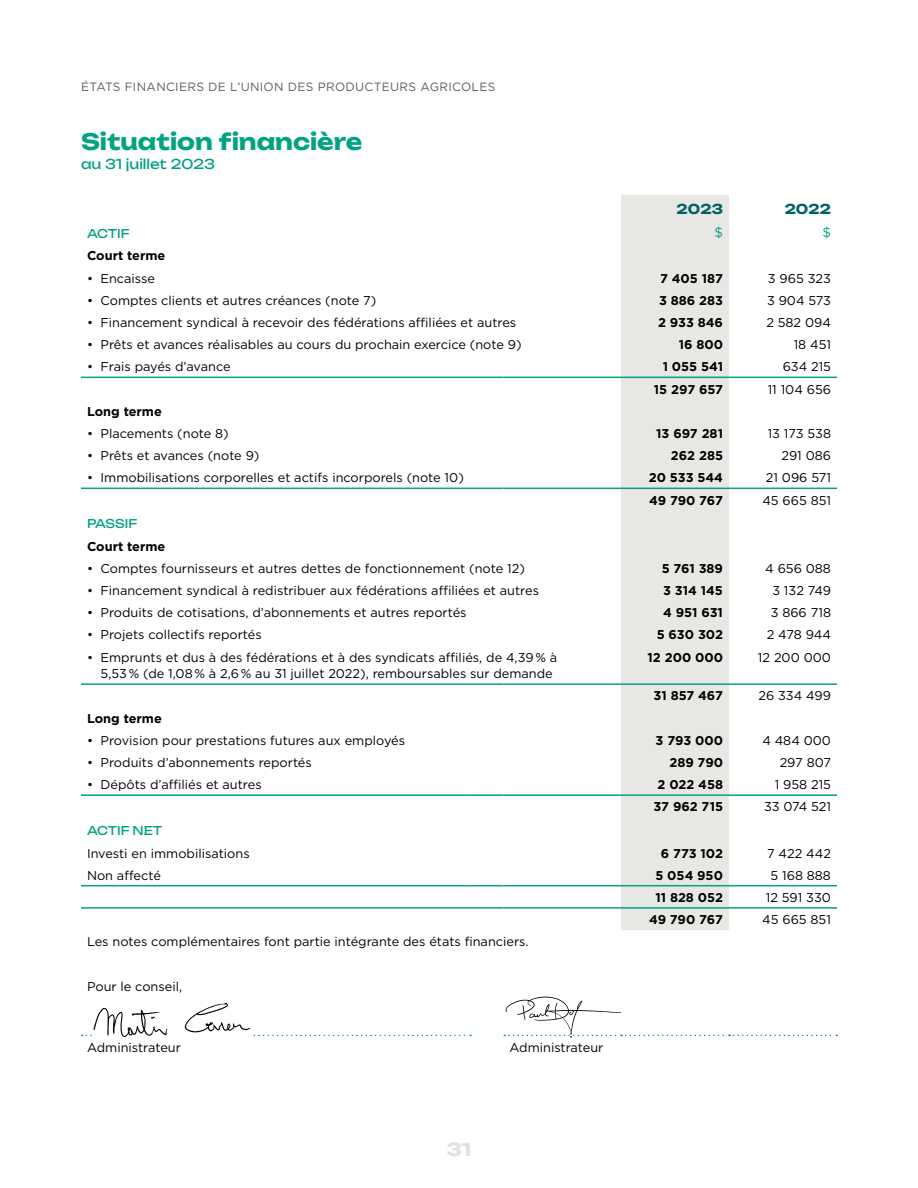
<style>
.page{position:relative;width:918px;height:1188px;background:#fff}
.page>*{position:absolute;margin:0;border:0;box-sizing:border-box;transform-origin:0 0}
.t1{font:700 22.5px "Unbounded";color:#00a382}
.t2{font:700 18px "Unbounded";color:#e0e0de}
.t3{font:13.5px "Unbounded";color:#00a180}
.t4{font:700 13.5px "Unbounded";color:#006169}
.t5{font:13.5px "Gotham";color:#00a180}
.t6{font:12.75px/16.5px "Gotham";color:#000}
.t7{font:700 12.75px "Gotham";color:#000}
.t8{font:12px "Gotham";letter-spacing:.025em;color:#596152}
.t9{font:12px "Unbounded";color:#00a180}
</style>
<div class="page">
<img style="left:503px;top:996px;width:123px;height:42px">
<div style="left:621px;top:195px;width:108px;height:735px;background:#e7e7e4"></div>
<hr style="left:81px;top:377px;width:390px;height:1px;background:#00a382">
<hr style="left:471px;top:377px;width:33px;height:1px;background:#00a382">
<hr style="left:504px;top:377px;width:117px;height:1px;background:#00a382">
<hr style="left:621px;top:377px;width:108px;height:1px;background:#00a382">
<hr style="left:729px;top:377px;width:108px;height:1px;background:#00a382">
<hr style="left:81px;top:488px;width:390px;height:1px;background:#00a382">
<hr style="left:471px;top:488px;width:33px;height:1px;background:#00a382">
<hr style="left:504px;top:488px;width:117px;height:1px;background:#00a382">
<hr style="left:621px;top:488px;width:108px;height:1px;background:#00a382">
<hr style="left:729px;top:488px;width:108px;height:1px;background:#00a382">
<hr style="left:81px;top:683px;width:390px;height:2px;background:#00a382">
<hr style="left:471px;top:683px;width:33px;height:2px;background:#00a382">
<hr style="left:504px;top:683px;width:117px;height:2px;background:#00a382">
<hr style="left:621px;top:683px;width:108px;height:2px;background:#00a382">
<hr style="left:729px;top:683px;width:108px;height:2px;background:#00a382">
<hr style="left:81px;top:794px;width:390px;height:2px;background:#00a382">
<hr style="left:471px;top:794px;width:33px;height:2px;background:#00a382">
<hr style="left:504px;top:794px;width:117px;height:2px;background:#00a382">
<hr style="left:621px;top:794px;width:108px;height:2px;background:#00a382">
<hr style="left:729px;top:794px;width:108px;height:2px;background:#00a382">
<hr style="left:81px;top:885px;width:390px;height:1px;background:#00a382">
<hr style="left:471px;top:885px;width:33px;height:1px;background:#00a382">
<hr style="left:504px;top:885px;width:117px;height:1px;background:#00a382">
<hr style="left:621px;top:885px;width:108px;height:1px;background:#00a382">
<hr style="left:729px;top:885px;width:108px;height:1px;background:#00a382">
<hr style="left:81px;top:907px;width:390px;height:2px;background:#00a382">
<hr style="left:471px;top:907px;width:33px;height:2px;background:#00a382">
<hr style="left:504px;top:907px;width:117px;height:2px;background:#00a382">
<hr style="left:621px;top:907px;width:108px;height:2px;background:#00a382">
<hr style="left:729px;top:907px;width:108px;height:2px;background:#00a382">
<svg style="left:82px;top:1035px;width:389px;height:1px"></svg>
<svg style="left:504px;top:1035px;width:333px;height:1px"></svg>
<img style="left:92px;top:1002px;width:160px;height:35px">
<p class="t8" style="left:81px;top:79px;width:416px">ÉTATS FINANCIERS DE L’UNION DES PRODUCTEURS AGRICOLES</p>
<h1 class="t1" style="left:81px;top:122px;width:283px">Situation financière</h1>
<p class="t3" style="left:81px;top:153px;width:135px">au 31 juillet 2023</p>
<p class="t4" style="left:677px;top:198px;width:48px">2023</p>
<p class="t4" style="left:785px;top:198px;width:48px">2022</p>
<p class="t9" style="left:87px;top:224px;width:44px">ACTIF</p>
<p class="t5" style="left:714px;top:224px;width:10px">$</p>
<p class="t5" style="left:822px;top:224px;width:10px">$</p>
<p class="t7" style="left:87px;top:247px;width:80px">Court terme</p>
<p class="t6" style="left:87px;top:269px;width:70px">• Encaisse</p>
<p class="t7" style="left:660px;top:270px;width:64px">7 405 187</p>
<p class="t6" style="left:768px;top:269px;width:65px">3 965 323</p>
<p class="t6" style="left:87px;top:292px;width:291px">• Comptes clients et autres créances (note 7)</p>
<p class="t7" style="left:659px;top:292px;width:65px">3 886 283</p>
<p class="t6" style="left:767px;top:292px;width:65px">3 904 573</p>
<p class="t6" style="left:87px;top:314px;width:431px">• Financement syndical à recevoir des fédérations affiliées et autres</p>
<p class="t7" style="left:658px;top:314px;width:66px">2 933 846</p>
<p class="t6" style="left:766px;top:314px;width:66px">2 582 094</p>
<p class="t6" style="left:87px;top:336px;width:436px">• Prêts et avances réalisables au cours du prochain exercice (note 9)</p>
<p class="t7" style="left:679px;top:336px;width:46px">16 800</p>
<p class="t6" style="left:794px;top:336px;width:39px">18 451</p>
<p class="t6" style="left:87px;top:358px;width:145px">• Frais payés d’avance</p>
<p class="t7" style="left:663px;top:358px;width:62px">1 055 541</p>
<p class="t6" style="left:783px;top:358px;width:50px">634 215</p>
<p class="t7" style="left:654px;top:381px;width:71px">15 297 657</p>
<p class="t6" style="left:768px;top:380px;width:65px">11 104 656</p>
<p class="t7" style="left:87px;top:403px;width:76px">Long terme</p>
<p class="t6" style="left:87px;top:425px;width:143px">• Placements (note 8)</p>
<p class="t7" style="left:656px;top:425px;width:68px">13 697 281</p>
<p class="t6" style="left:768px;top:425px;width:65px">13 173 538</p>
<p class="t6" style="left:87px;top:447px;width:174px">• Prêts et avances (note 9)</p>
<p class="t7" style="left:671px;top:447px;width:54px">262 285</p>
<p class="t6" style="left:781px;top:447px;width:51px">291 086</p>
<p class="t6" style="left:87px;top:469px;width:378px">• Immobilisations corporelles et actifs incorporels (note 10)</p>
<p class="t7" style="left:649px;top:469px;width:76px">20 533 544</p>
<p class="t6" style="left:766px;top:469px;width:67px">21 096 571</p>
<p class="t7" style="left:649px;top:492px;width:75px">49 790 767</p>
<p class="t6" style="left:762px;top:491px;width:70px">45 665 851</p>
<p class="t9" style="left:87px;top:514px;width:52px">PASSIF</p>
<p class="t7" style="left:87px;top:538px;width:80px">Court terme</p>
<p class="t6" style="left:87px;top:560px;width:439px">• Comptes fournisseurs et autres dettes de fonctionnement (note 12)</p>
<p class="t7" style="left:662px;top:560px;width:63px">5 761 389</p>
<p class="t6" style="left:765px;top:560px;width:67px">4 656 088</p>
<p class="t6" style="left:87px;top:582px;width:454px">• Financement syndical à redistribuer aux fédérations affiliées et autres</p>
<p class="t7" style="left:663px;top:582px;width:61px">3 314 145</p>
<p class="t6" style="left:772px;top:582px;width:60px">3 132 749</p>
<p class="t6" style="left:87px;top:604px;width:381px">• Produits de cotisations, d’abonnements et autres reportés</p>
<p class="t7" style="left:663px;top:604px;width:61px">4 951 631</p>
<p class="t6" style="left:771px;top:604px;width:62px">3 866 718</p>
<p class="t6" style="left:87px;top:626px;width:176px">• Projets collectifs reportés</p>
<p class="t7" style="left:657px;top:626px;width:68px">5 630 302</p>
<p class="t6" style="left:767px;top:626px;width:66px">2 478 944</p>
<p class="t6" style="left:101px;top:649px;width:458px;text-indent:-14px">• Emprunts et dus à des fédérations et à des syndicats affiliés, de 4,39% à<br>5,53% (de 1,08% à 2,6% au 31 juillet 2022), remboursables sur demande</p>
<p class="t7" style="left:648px;top:649px;width:77px">12 200 000</p>
<p class="t6" style="left:758px;top:649px;width:75px">12 200 000</p>
<p class="t7" style="left:654px;top:687px;width:71px">31 857 467</p>
<p class="t6" style="left:758px;top:687px;width:74px">26 334 499</p>
<p class="t7" style="left:87px;top:710px;width:76px">Long terme</p>
<p class="t6" style="left:87px;top:732px;width:320px">• Provision pour prestations futures aux employés</p>
<p class="t7" style="left:656px;top:732px;width:69px">3 793 000</p>
<p class="t6" style="left:762px;top:732px;width:70px">4 484 000</p>
<p class="t6" style="left:87px;top:754px;width:226px">• Produits d’abonnements reportés</p>
<p class="t7" style="left:669px;top:754px;width:55px">289 790</p>
<p class="t6" style="left:780px;top:754px;width:53px">297 807</p>
<p class="t6" style="left:87px;top:776px;width:176px">• Dépôts d’affiliés et autres</p>
<p class="t7" style="left:658px;top:776px;width:67px">2 022 458</p>
<p class="t6" style="left:775px;top:776px;width:58px">1 958 215</p>
<p class="t7" style="left:654px;top:798px;width:71px">37 962 715</p>
<p class="t6" style="left:764px;top:798px;width:68px">33 074 521</p>
<p class="t9" style="left:87px;top:821px;width:77px">ACTIF NET</p>
<p class="t6" style="left:87px;top:844px;width:164px">Investi en immobilisations</p>
<p class="t7" style="left:661px;top:845px;width:64px">6 773 102</p>
<p class="t6" style="left:767px;top:844px;width:65px">7 422 442</p>
<p class="t6" style="left:87px;top:867px;width:75px">Non affecté</p>
<p class="t7" style="left:655px;top:867px;width:69px">5 054 950</p>
<p class="t6" style="left:771px;top:867px;width:62px">5 168 888</p>
<p class="t7" style="left:655px;top:889px;width:69px">11 828 052</p>
<p class="t6" style="left:766px;top:889px;width:67px">12 591 330</p>
<p class="t7" style="left:649px;top:911px;width:75px">49 790 767</p>
<p class="t6" style="left:762px;top:911px;width:70px">45 665 851</p>
<p class="t6" style="left:87px;top:933px;width:443px">Les notes complémentaires font partie intégrante des états financiers.</p>
<p class="t6" style="left:87px;top:978px;width:97px">Pour le conseil,</p>
<p class="t6" style="left:87px;top:1039px;width:95px">Administrateur</p>
<p class="t6" style="left:510px;top:1039px;width:95px">Administrateur</p>
<h2 class="t2" style="left:447px;top:1134px;width:26px">31</h2>
</div>
